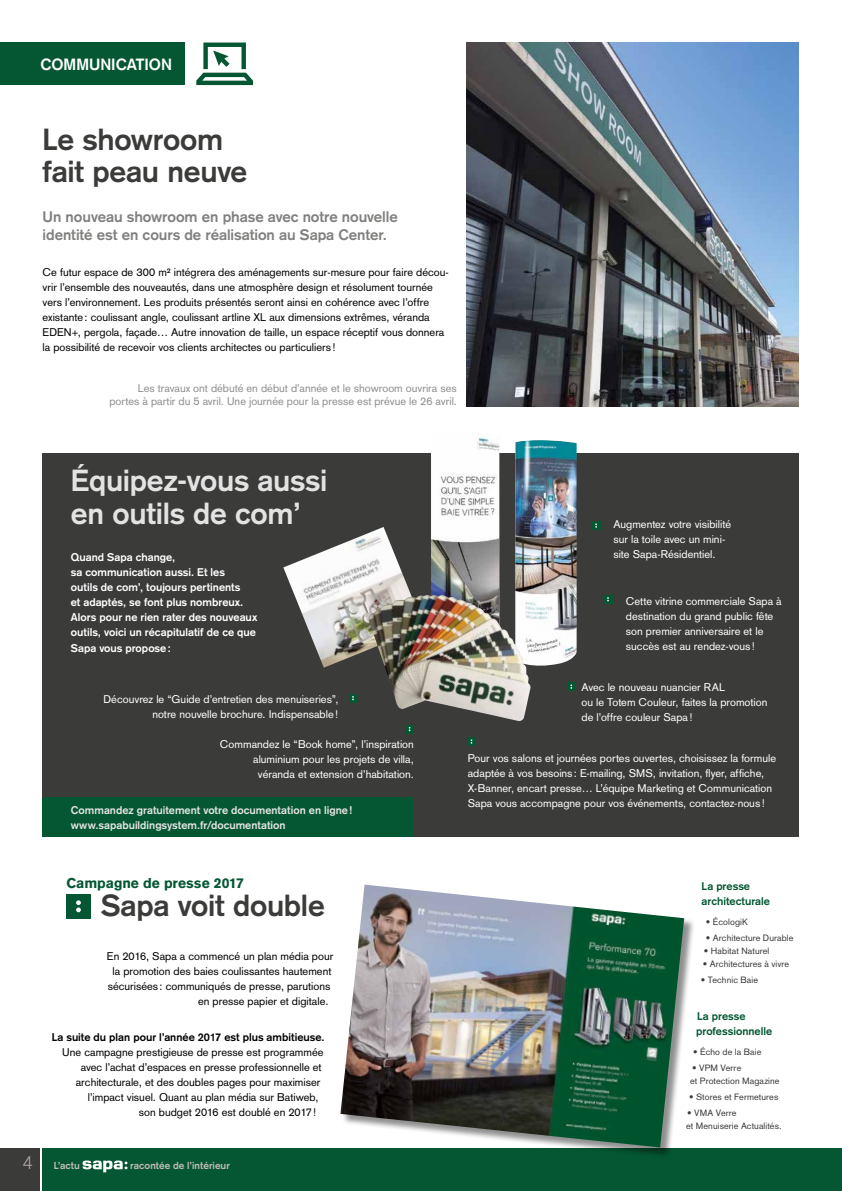
<style>
.page{position:relative;width:842px;height:1191px;background:#fff}
.page>*{position:absolute;margin:0;border:0;box-sizing:border-box;transform-origin:0 0}
.t1{font:700 30px/32px "Akzidenz Grotesk";letter-spacing:-.01em;color:#3b3b3a}
.t2{font:700 30px/33px "Akzidenz Grotesk";letter-spacing:-.01em;color:#e3e3e3}
.t3{font:700 16px "Akzidenz Grotesk";color:#fff}
.t4{font:700 15px/18px "Akzidenz Grotesk";letter-spacing:-.005em;color:#80807f}
.t5{font:900 14px "Akzidenz Grotesk";letter-spacing:-.005em;color:#045732}
.t6{font:11px/15px "Akzidenz Grotesk";color:#000}
.t7{font:11px/15px "Akzidenz Grotesk";color:#fff}
.t8{font:700 11px/15px "Akzidenz Grotesk";color:#fff}
.t9{font:11px/13.2px "Akzidenz Grotesk";color:#8f8d91;text-align:right}
.t10{font:700 11px/15px "Akzidenz Grotesk";color:#e3e3e3}
.t11{font:700 11px "Akzidenz Grotesk";color:#000}
.t12{font:700 11px/15px "Akzidenz Grotesk";color:#045732}
.t13{font:700 10px "Akzidenz Grotesk";letter-spacing:.005em;color:#c2bbb7}
.t14{font:9px/13px "Akzidenz Grotesk";letter-spacing:.01em;color:#3b3b3a}
.s1{font-weight:300;font-size:18px;color:#ada6a0}
</style>
<div class="page">
<div style="left:43px;top:1148px;width:799px;height:43px;background:#045732"></div>
<div style="left:0;top:1148px;width:40px;height:43px;background:#3b3b3a"></div>
<svg style="left:83px;top:1160px;width:45px;height:12px"></svg>
<svg style="left:196px;top:43px;width:57px;height:42px"></svg>
<div style="left:0;top:43px;width:184px;height:42px;background:#045732"></div>
<img style="left:466px;top:43px;width:333px;height:363px">
<div style="left:341px;top:885px;width:354px;height:273px;background:#000;opacity:.44"></div>
<img style="left:340px;top:884px;width:344px;height:263px">
<div style="left:43px;top:453px;width:756px;height:383px;background:#3b3b3a"></div>
<svg style="left:604px;top:595px;width:8px;height:8px"></svg>
<svg style="left:592px;top:521px;width:8px;height:9px"></svg>
<svg style="left:349px;top:694px;width:8px;height:8px"></svg>
<svg style="left:405px;top:725px;width:9px;height:8px"></svg>
<div style="left:43px;top:796px;width:371px;height:40px;background:#045732"></div>
<svg style="left:567px;top:682px;width:9px;height:9px"></svg>
<svg style="left:467px;top:737px;width:9px;height:9px"></svg>
<img style="left:283px;top:527px;width:141px;height:140px">
<img style="left:431px;top:435px;width:146px;height:243px">
<svg style="left:411px;top:595px;width:16px;height:2px"></svg>
<div style="left:66px;top:894px;width:25px;height:24px;background:#045732"></div>
<svg style="left:76px;top:900px;width:5px;height:12px"></svg>
<h2 class="t3" style="left:40px;top:55px;width:133px">COMMUNICATION</h2>
<h1 class="t1" style="left:43px;top:124px;width:206px">Le showroom fait peau neuve</h1>
<h3 class="t4" style="left:43px;top:208px;width:357px">Un nouveau showroom en phase avec notre nouvelle identité est en cours de réalisation au Sapa Center.</h3>
<p class="t6" style="left:43px;top:265px;width:408px">Ce futur espace de 300 m² intégrera des aménagements sur-mesure pour faire décou&shy;vrir l’ensemble des nouveautés, dans une atmosphère design et résolument tournée vers l’environnement. Les produits présentés seront ainsi en cohérence avec l’offre existante: coulissant angle, coulissant artline XL aux dimensions extrêmes, véranda EDEN+, pergola, façade… Autre innovation de taille, un espace réceptif vous donnera la possibilité de recevoir vos clients architectes ou particuliers !</p>
<p class="t9" style="left:109px;top:382px;width:349px">Les travaux ont débuté en début d’année et le showroom ouvrira ses portes à partir du 5 avril. Une journée pour la presse est prévue le 26 avril.</p>
<h1 class="t2" style="left:71px;top:464px;width:258px">Équipez-vous aussi en outils de com’</h1>
<p class="t8" style="left:71px;top:550px;width:188px">Quand Sapa change,<br>sa communication aussi. Et les<br>outils de com’, toujours pertinents<br>et adaptés, se font plus nombreux.<br>Alors pour ne rien rater des nouveaux outils, voici un récapitulatif de ce que<br>Sapa vous propose:</p>
<p class="t7" style="left:103px;top:691px;width:236px;text-align:right">Découvrez le “Guide d’entretien des menuiseries”, notre nouvelle brochure. Indispensable!</p>
<p class="t7" style="left:220px;top:736px;width:195px;text-align:right">Commandez le “Book home”, l’inspiration aluminium pour les projets de villa, véranda et extension d’habitation.</p>
<p class="t10" style="left:71px;top:802px;width:283px">Commandez gratuitement votre documentation en ligne! www.sapabuildingsystem.fr/documentation</p>
<p class="t5" style="left:66px;top:874px;width:179px">Campagne de presse 2017</p>
<h1 class="t1" style="left:101px;top:889px;width:225px">Sapa voit double</h1>
<p class="t6" style="left:107px;top:948px;width:228px">En 2016, Sapa a commencé un plan média pour</p>
<p class="t6" style="left:113px;top:963px;width:220px">la promotion des baies coulissantes hautement</p>
<p class="t6" style="left:108px;top:978px;width:224px">sécurisées : communiqués de presse, parutions</p>
<p class="t6" style="left:198px;top:993px;width:132px">en presse papier et digitale.</p>
<p class="t11" style="left:52px;top:1031px;width:274px">La suite du plan pour l’année 2017 est plus ambitieuse.</p>
<p class="t6" style="left:62px;top:1045px;width:263px">Une campagne prestigieuse de presse est programmée</p>
<p class="t6" style="left:81px;top:1060px;width:242px">avec l’achat d’espaces en presse professionnelle et</p>
<p class="t6" style="left:76px;top:1075px;width:246px">architecturale, et des doubles pages pour maximiser</p>
<p class="t6" style="left:88px;top:1090px;width:232px">l’impact visuel. Quant au plan média sur Batiweb,</p>
<p class="t6" style="left:139px;top:1105px;width:179px">son budget 2016 est doublé en 2017!</p>
<p class="t13" style="left:23px;top:1159px;width:59px"><span class="s1">4</span> L’actu</p>
<p class="t13" style="left:130px;top:1159px;width:101px">racontée de l’intérieur</p>
<p class="t7" style="left:613px;top:516px;width:119px">Augmentez votre visibilité sur la toile avec un mini&shy;site Sapa-Résidentiel.</p>
<p class="t7" style="left:626px;top:593px;width:157px">Cette vitrine commerciale Sapa à destination du grand public fête son premier anniversaire et le succès est au rendez-vous !</p>
<p class="t7" style="left:581px;top:679px;width:187px">Avec le nouveau nuancier RAL<br>ou le Totem Couleur, faites la promotion de l’offre couleur Sapa!</p>
<p class="t7" style="left:468px;top:750px;width:310px">Pour vos salons et journées portes ouvertes, choisissez la formule adaptée à vos besoins : E-mailing, SMS, invitation, flyer, affiche, X-Banner, encart presse… L’équipe Marketing et Communication Sapa vous accompagne pour vos événements, contactez-nous !</p>
<p class="t12" style="left:702px;top:878px;width:70px">La presse architecturale</p>
<p class="t14" style="left:706px;top:915px;width:44px">• ÉcologiK</p>
<p class="t14" style="left:706px;top:931px;width:89px">• Architecture Durable</p>
<p class="t14" style="left:704px;top:944px;width:67px">• Habitat Naturel</p>
<p class="t14" style="left:703px;top:957px;width:88px">• Architectures à vivre</p>
<p class="t14" style="left:701px;top:973px;width:59px">• Technic Baie</p>
<p class="t12" style="left:696px;top:1008px;width:77px">La presse professionnelle</p>
<p class="t14" style="left:693px;top:1045px;width:70px">• Écho de la Baie</p>
<p class="t14" style="left:690px;top:1061px;width:91px">• VPM Verre<br>et Protection Magazine</p>
<p class="t14" style="left:689px;top:1090px;width:91px">• Stores et Fermetures</p>
<p class="t14" style="left:686px;top:1106px;width:97px">• VMA Verre<br>et Menuiserie Actualités.</p>
</div>
